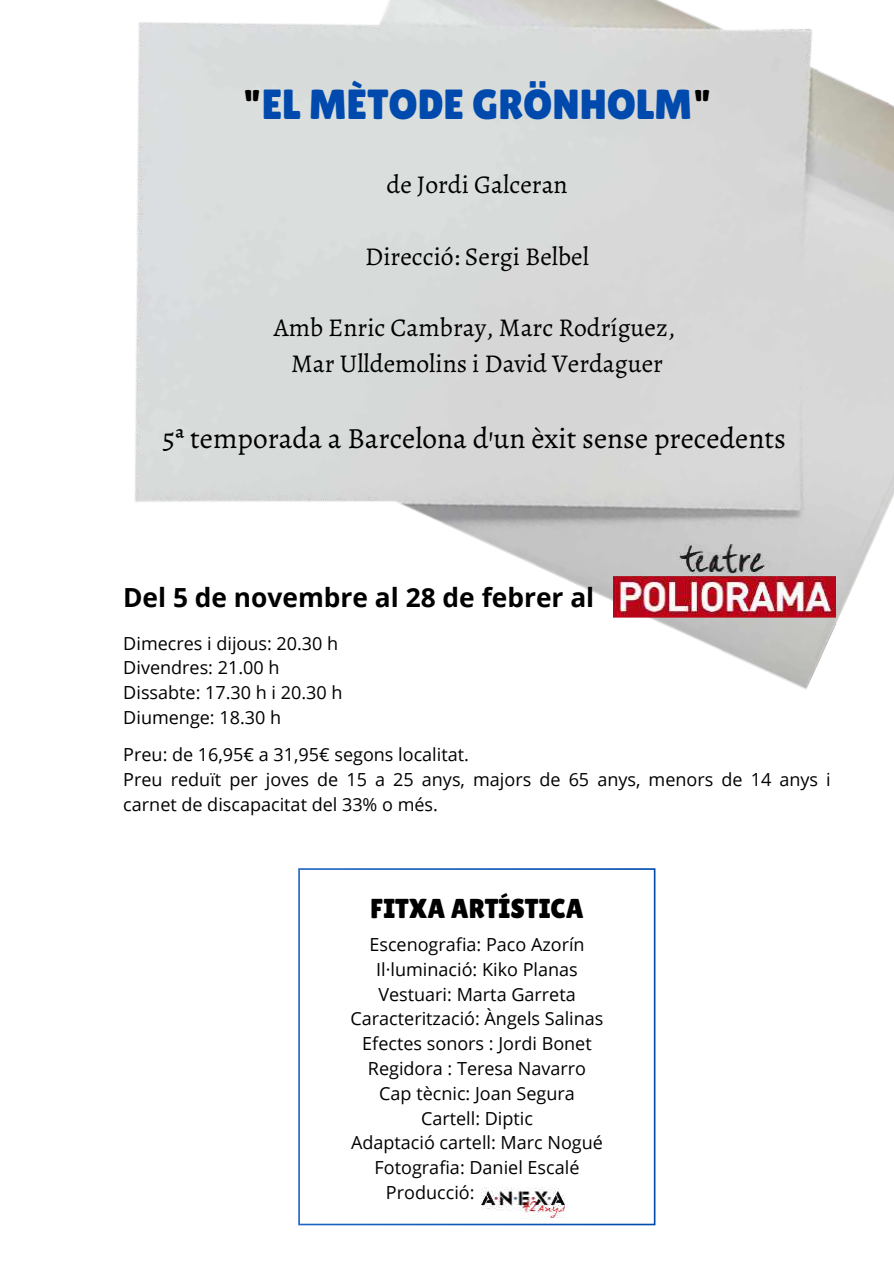
<style>
.page{position:relative;width:894px;height:1264px;background:#fff}
.page>*{position:absolute;margin:0;border:0;box-sizing:border-box;transform-origin:0 0}
.t1{font:42px "Lilita One";color:#004aad}
.t2{font:29.4px "Alegreya";color:#000}
.t3{font:27.3px "Lilita One";color:#000}
.t4{font:700 26.25px "Open Sans";color:#000}
.t5{font:25.65px/35.7px "Alegreya";color:#000;text-align:center}
.t6{font:18px/24.8px "Open Sans";color:#000}
.s1{color:#000}
</style>
<div class="page">
<img style="left:134px;top:0;width:759px;height:690px">
<img style="left:613px;top:545px;width:222px;height:72px">
<div style="left:298px;top:868px;width:357px;height:357px;border:2px solid #fff"></div>
<img style="left:481px;top:1187px;width:83px;height:39px">
<h1 class="t1" style="left:242px;top:80px;width:470px"><span class="s1">"</span>EL MÈTODE GRÖNHOLM<span class="s1">"</span></h1>
<h3 class="t5" style="left:386px;top:167px;width:182px">de Jordi Galceran</h3>
<h3 class="t5" style="left:365px;top:238px;width:225px">Direcció: Sergi Belbel</h3>
<h3 class="t5" style="left:274px;top:310px;width:403px">Amb Enric Cambray, Marc Rodríguez,<br>Mar Ulldemolins i David Verdaguer</h3>
<h2 class="t2" style="left:162px;top:418px;width:625px">5ª temporada a Barcelona dꞌun èxit sense precedents</h2>
<h3 class="t4" style="left:123px;top:579px;width:472px">Del 5 de novembre al 28 de febrer al</h3>
<p class="t6" style="left:123px;top:630px;width:220px">Dimecres i dijous: 20.30 h<br>Divendres: 21.00 h<br>Dissabte: 17.30 h i 20.30 h<br>Diumenge: 18.30 h</p>
<p class="t6" style="left:123px;top:741px;width:708px">Preu: de 16,95€ a 31,95€ segons localitat.<br>Preu reduït per joves de 15 a 25 anys, majors de 65 anys, menors de 14 anys i carnet de discapacitat del 33% o més.</p>
<h3 class="t3" style="left:370px;top:892px;width:215px">FITXA ARTÍSTICA</h3>
<p class="t6" style="left:369px;top:931px;width:217px">Escenografia: Paco Azorín</p>
<p class="t6" style="left:376px;top:956px;width:203px">Il·luminació: Kiko Planas</p>
<p class="t6" style="left:378px;top:981px;width:199px">Vestuari: Marta Garreta</p>
<p class="t6" style="left:350px;top:1006px;width:254px">Caracterització: Àngels Salinas</p>
<p class="t6" style="left:362px;top:1030px;width:231px">Efectes sonors : Jordi Bonet</p>
<p class="t6" style="left:368px;top:1055px;width:220px">Regidora : Teresa Navarro</p>
<p class="t6" style="left:379px;top:1080px;width:197px">Cap tècnic: Joan Segura</p>
<p class="t6" style="left:421px;top:1105px;width:113px">Cartell: Diptic</p>
<p class="t6" style="left:351px;top:1129px;width:253px">Adaptació cartell: Marc Nogué</p>
<p class="t6" style="left:374px;top:1154px;width:206px">Fotografia: Daniel Escalé</p>
<p class="t6" style="left:386px;top:1179px;width:90px">Producció:</p>
</div>
